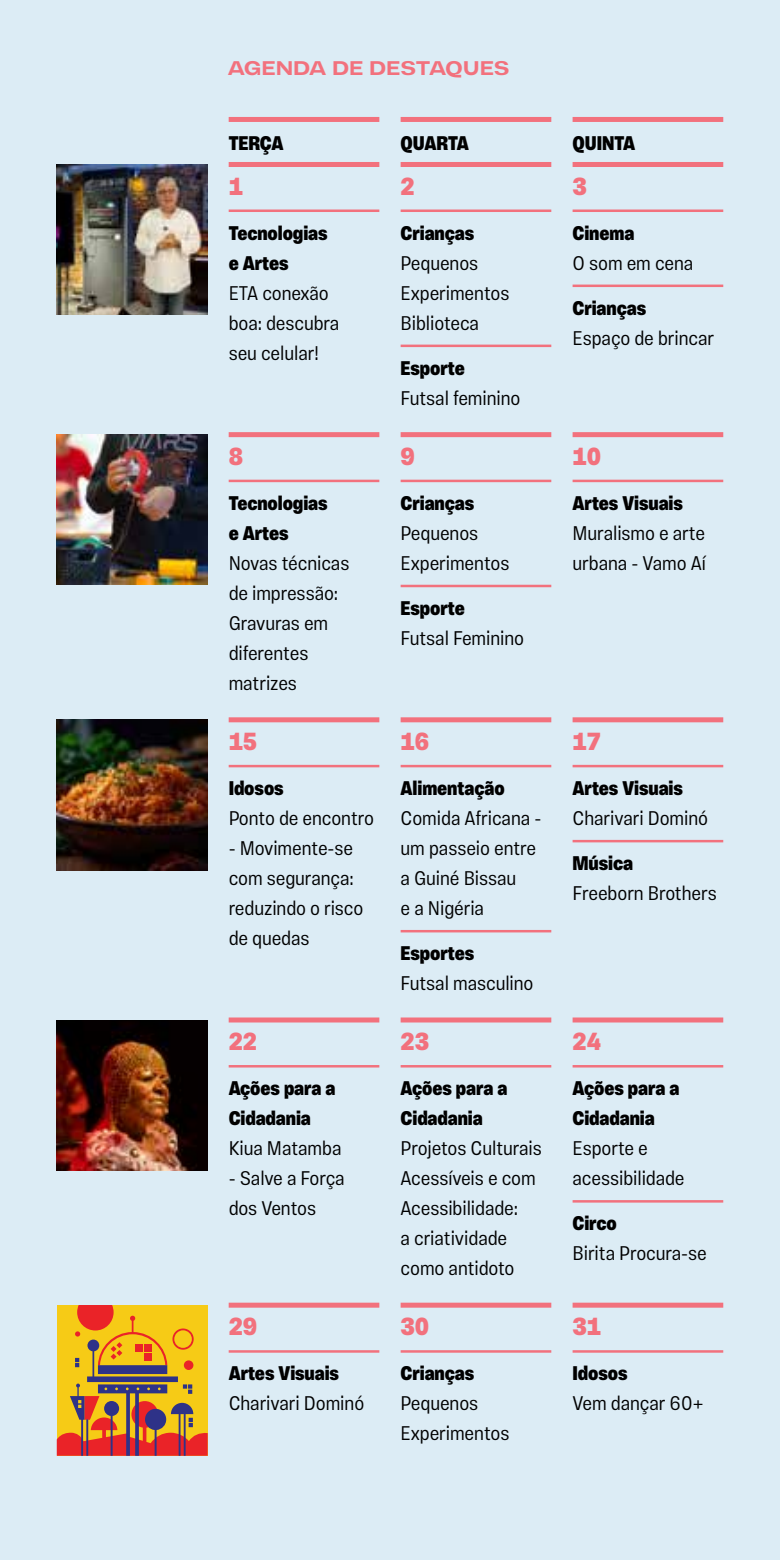
<style>
.page{position:relative;width:780px;height:1560px;background:#fff}
.page>*{position:absolute;margin:0;border:0;box-sizing:border-box;transform-origin:0 0}
.t1{font:800 25px "Vinila Condensed";letter-spacing:-.005em;color:#f2717d}
.t2{font:300 20px/30px "Vinila Condensed";letter-spacing:-.005em;color:#000}
.t3{font:800 20px/30px "Vinila Condensed";letter-spacing:-.005em;color:#000}
.t4{font:700 20px "Vinila Extended";letter-spacing:-.005em;color:#f2717d}
</style>
<div class="page">
<div style="left:0;top:0;width:780px;height:1559px;background:#dcecf5"></div>
<div style="left:229px;top:117px;width:150px;height:5px;background:#f2717d"></div>
<div style="left:400px;top:117px;width:151px;height:5px;background:#f2717d"></div>
<div style="left:572px;top:117px;width:151px;height:5px;background:#f2717d"></div>
<div style="left:229px;top:162px;width:150px;height:5px;background:#f2717d"></div>
<hr style="left:229px;top:209px;width:150px;height:3px;background:#f2717d">
<div style="left:229px;top:432px;width:150px;height:5px;background:#f2717d"></div>
<hr style="left:229px;top:479px;width:150px;height:3px;background:#f2717d">
<div style="left:229px;top:717px;width:150px;height:5px;background:#f2717d"></div>
<hr style="left:229px;top:764px;width:150px;height:3px;background:#f2717d">
<div style="left:229px;top:1017px;width:150px;height:5px;background:#f2717d"></div>
<hr style="left:229px;top:1064px;width:150px;height:3px;background:#f2717d">
<div style="left:229px;top:1302px;width:150px;height:5px;background:#f2717d"></div>
<hr style="left:229px;top:1349px;width:150px;height:3px;background:#f2717d">
<div style="left:400px;top:162px;width:151px;height:5px;background:#f2717d"></div>
<hr style="left:400px;top:209px;width:151px;height:3px;background:#f2717d">
<hr style="left:400px;top:344px;width:151px;height:3px;background:#f2717d">
<div style="left:400px;top:432px;width:151px;height:5px;background:#f2717d"></div>
<hr style="left:400px;top:479px;width:151px;height:3px;background:#f2717d">
<hr style="left:400px;top:584px;width:151px;height:3px;background:#f2717d">
<div style="left:400px;top:717px;width:151px;height:5px;background:#f2717d"></div>
<hr style="left:400px;top:764px;width:151px;height:3px;background:#f2717d">
<hr style="left:400px;top:929px;width:151px;height:3px;background:#f2717d">
<div style="left:400px;top:1017px;width:151px;height:5px;background:#f2717d"></div>
<hr style="left:400px;top:1064px;width:151px;height:3px;background:#f2717d">
<div style="left:400px;top:1302px;width:151px;height:5px;background:#f2717d"></div>
<hr style="left:400px;top:1349px;width:151px;height:3px;background:#f2717d">
<div style="left:572px;top:162px;width:151px;height:5px;background:#f2717d"></div>
<hr style="left:572px;top:209px;width:151px;height:3px;background:#f2717d">
<hr style="left:572px;top:284px;width:151px;height:3px;background:#f2717d">
<div style="left:572px;top:432px;width:151px;height:5px;background:#f2717d"></div>
<hr style="left:572px;top:479px;width:151px;height:3px;background:#f2717d">
<div style="left:572px;top:717px;width:151px;height:5px;background:#f2717d"></div>
<hr style="left:572px;top:764px;width:151px;height:3px;background:#f2717d">
<hr style="left:572px;top:839px;width:151px;height:3px;background:#f2717d">
<div style="left:572px;top:1017px;width:151px;height:5px;background:#f2717d"></div>
<hr style="left:572px;top:1064px;width:151px;height:3px;background:#f2717d">
<hr style="left:572px;top:1199px;width:151px;height:3px;background:#f2717d">
<div style="left:572px;top:1302px;width:151px;height:5px;background:#f2717d"></div>
<hr style="left:572px;top:1349px;width:151px;height:3px;background:#f2717d">
<img style="left:57px;top:165px;width:150px;height:150px">
<img style="left:57px;top:435px;width:150px;height:150px">
<img style="left:57px;top:720px;width:150px;height:150px">
<img style="left:57px;top:1020px;width:150px;height:150px">
<svg style="left:57px;top:1305px;width:150px;height:150px"></svg>
<p class="t4" style="left:228px;top:56px;width:283px">AGENDA DE DESTAQUES</p>
<p class="t3" style="left:229px;top:128px;width:56px">TERÇA</p>
<p class="t3" style="left:400px;top:128px;width:70px">QUARTA</p>
<p class="t3" style="left:572px;top:128px;width:64px">QUINTA</p>
<p class="t1" style="left:229px;top:171px;width:16px">1</p>
<p class="t3" style="left:229px;top:218px;width:100px">Tecnologias e Artes</p>
<p class="t2" style="left:229px;top:277px;width:112px">ETA conexão boa: descubra seu celular!</p>
<p class="t1" style="left:400px;top:171px;width:16px">2</p>
<p class="t3" style="left:400px;top:218px;width:75px">Crianças</p>
<p class="t2" style="left:400px;top:247px;width:110px">Pequenos<br>Experimentos<br>Biblioteca</p>
<p class="t3" style="left:400px;top:353px;width:66px">Esporte</p>
<p class="t2" style="left:400px;top:382px;width:121px">Futsal feminino</p>
<p class="t1" style="left:572px;top:171px;width:16px">3</p>
<p class="t3" style="left:572px;top:218px;width:63px">Cinema</p>
<p class="t2" style="left:572px;top:247px;width:122px">O som em cena</p>
<p class="t3" style="left:572px;top:293px;width:75px">Crianças</p>
<p class="t2" style="left:572px;top:322px;width:143px">Espaço de brincar</p>
<p class="t1" style="left:229px;top:441px;width:16px">8</p>
<p class="t3" style="left:229px;top:488px;width:100px">Tecnologias e Artes</p>
<p class="t2" style="left:229px;top:547px;width:122px">Novas técnicas de impressão:<br>Gravuras em diferentes matrizes</p>
<p class="t1" style="left:229px;top:726px;width:30px">15</p>
<p class="t3" style="left:229px;top:773px;width:57px">Idosos</p>
<p class="t2" style="left:229px;top:802px;width:147px">Ponto de encontro</p>
<p class="t2" style="left:229px;top:832px;width:136px">- Movimente-se com segurança: reduzindo o risco de quedas</p>
<p class="t1" style="left:229px;top:1026px;width:30px">22</p>
<p class="t3" style="left:229px;top:1073px;width:108px">Ações para a<br>Cidadania</p>
<p class="t2" style="left:229px;top:1132px;width:114px">Kiua Matamba</p>
<p class="t2" style="left:229px;top:1162px;width:117px">- Salve a Força dos Ventos</p>
<p class="t1" style="left:229px;top:1311px;width:30px">29</p>
<p class="t3" style="left:229px;top:1358px;width:112px">Artes Visuais</p>
<p class="t2" style="left:229px;top:1387px;width:137px">Charivari Dominó</p>
<p class="t1" style="left:400px;top:441px;width:16px">9</p>
<p class="t3" style="left:400px;top:488px;width:75px">Crianças</p>
<p class="t2" style="left:400px;top:517px;width:110px">Pequenos<br>Experimentos</p>
<p class="t3" style="left:400px;top:593px;width:66px">Esporte</p>
<p class="t2" style="left:400px;top:622px;width:125px">Futsal Feminino</p>
<p class="t1" style="left:400px;top:726px;width:30px">16</p>
<p class="t3" style="left:400px;top:773px;width:106px">Alimentação</p>
<p class="t2" style="left:400px;top:802px;width:142px">Comida Africana - um passeio entre a Guiné Bissau<br>e a Nigéria</p>
<p class="t3" style="left:400px;top:938px;width:75px">Esportes</p>
<p class="t2" style="left:400px;top:967px;width:134px">Futsal masculino</p>
<p class="t1" style="left:400px;top:1026px;width:30px">23</p>
<p class="t3" style="left:400px;top:1073px;width:108px">Ações para a<br>Cidadania</p>
<p class="t2" style="left:400px;top:1132px;width:143px">Projetos Culturais<br>Acessíveis e com<br>Acessibilidade:<br>a criatividade como antidoto</p>
<p class="t1" style="left:400px;top:1311px;width:30px">30</p>
<p class="t3" style="left:400px;top:1358px;width:75px">Crianças</p>
<p class="t2" style="left:400px;top:1387px;width:110px">Pequenos<br>Experimentos</p>
<p class="t1" style="left:572px;top:441px;width:30px">10</p>
<p class="t3" style="left:572px;top:488px;width:112px">Artes Visuais</p>
<p class="t2" style="left:572px;top:517px;width:135px">Muralismo e arte urbana - Vamo Aí</p>
<p class="t1" style="left:572px;top:726px;width:30px">17</p>
<p class="t3" style="left:572px;top:773px;width:112px">Artes Visuais</p>
<p class="t2" style="left:572px;top:802px;width:137px">Charivari Dominó</p>
<p class="t3" style="left:572px;top:848px;width:62px">Música</p>
<p class="t2" style="left:572px;top:877px;width:146px">Freeborn Brothers</p>
<p class="t1" style="left:572px;top:1026px;width:30px">24</p>
<p class="t3" style="left:572px;top:1073px;width:108px">Ações para a<br>Cidadania</p>
<p class="t2" style="left:572px;top:1132px;width:113px">Esporte e acessibilidade</p>
<p class="t3" style="left:572px;top:1208px;width:46px">Circo</p>
<p class="t2" style="left:572px;top:1237px;width:136px">Birita Procura-se</p>
<p class="t1" style="left:572px;top:1311px;width:30px">31</p>
<p class="t3" style="left:572px;top:1358px;width:57px">Idosos</p>
<p class="t2" style="left:572px;top:1387px;width:133px">Vem dançar 60+</p>
</div>
